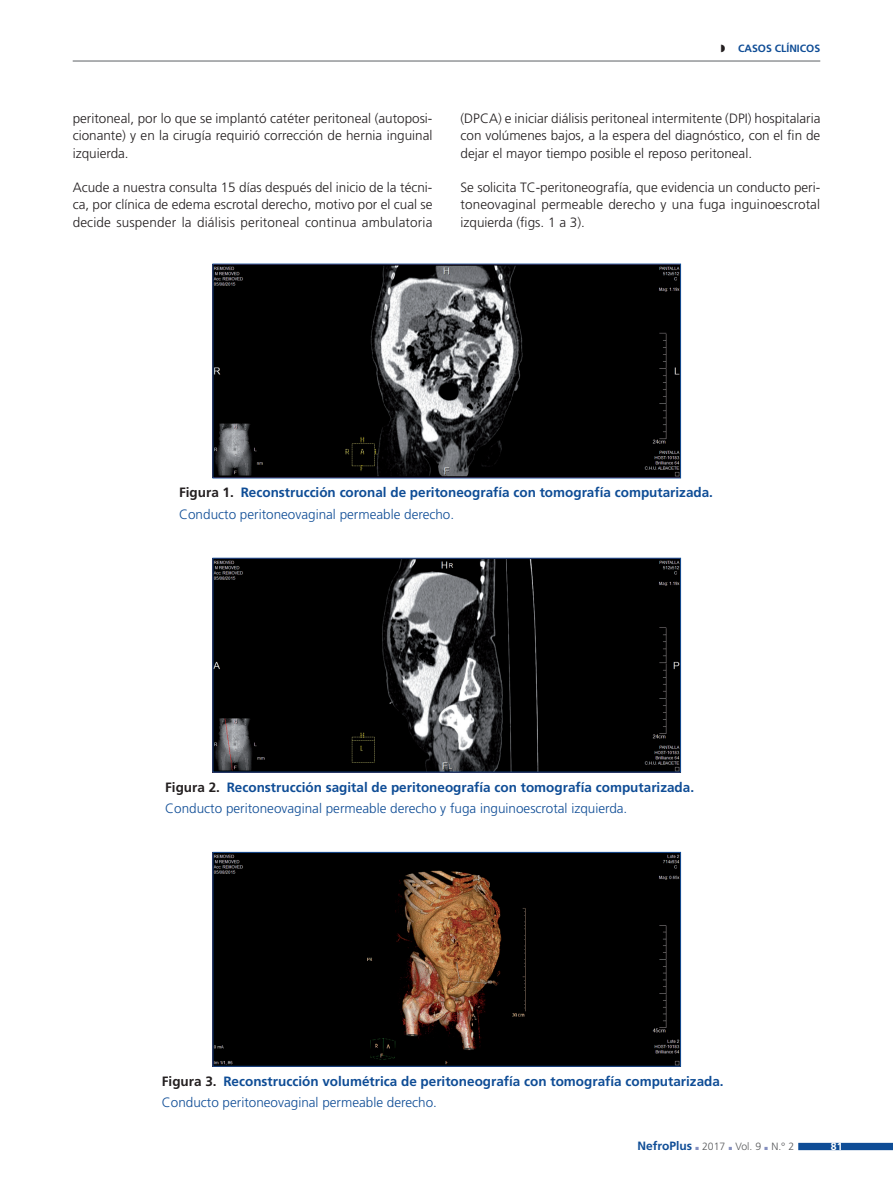
<style>
.page{position:relative;width:893px;height:1191px;background:#fff}
.page>*{position:absolute;margin:0;border:0;box-sizing:border-box;transform-origin:0 0}
.t1{font:300 13.5px/17.2px "Frutiger";color:#231f20;text-align:justify}
.t2{font:700 13.5px/21.5px "Frutiger";color:#0f4d96}
.t3{font:300 13.5px/21.5px "Frutiger";color:#0f4d96}
.t4{font:700 12px "Frutiger";color:#0f4d96}
.t5{font:300 10.5px "Frutiger";color:#57585a}
.t6{font:700 10.5px "Frutiger";color:#0f4d96}
.t7{font:700 10.5px "Frutiger";color:#fff}
.s1{color:#231f20}
.s2{font-weight:300}
.s3{font-weight:700;color:#231f20}
.s4{font-weight:700}
.s5{color:#858fbf}
</style>
<div class="page">
<svg style="left:798px;top:1142px;width:95px;height:8px"></svg>
<hr style="left:73px;top:60px;width:747px;height:2px;background:#939598">
<img style="left:214px;top:854px;width:465px;height:210px">
<div style="left:212px;top:852px;width:469px;height:214px;border:1px solid #0f4d96"></div>
<img style="left:214px;top:560px;width:465px;height:210px">
<div style="left:212px;top:558px;width:469px;height:214px;border:1px solid #0f4d96"></div>
<img style="left:214px;top:266px;width:465px;height:210px">
<div style="left:212px;top:264px;width:469px;height:214px;border:1px solid #0f4d96"></div>
<p class="t1" style="left:73px;top:110px;width:361px">peritoneal, por lo que se implantó catéter peritoneal (autoposi&shy;cionante) y en la cirugía requirió corrección de hernia inguinal izquierda.</p>
<p class="t1" style="left:73px;top:179px;width:361px">Acude a nuestra consulta 15 días después del inicio de la técni&shy;ca, por clínica de edema escrotal derecho, motivo por el cual se decide suspender la diálisis peritoneal continua ambulatoria</p>
<p class="t6" style="left:721px;top:42px;width:101px"><span class="s1">◗</span> CASOS CLÍNICOS</p>
<p class="t1" style="left:460px;top:110px;width:361px">(DPCA) e iniciar diálisis peritoneal intermitente (DPI) hospitalaria con volúmenes bajos, a la espera del diagnóstico, con el fin de dejar el mayor tiempo posible el reposo peritoneal.</p>
<p class="t1" style="left:460px;top:179px;width:361px">Se solicita TC-peritoneografía, que evidencia un conducto peri&shy;toneovaginal permeable derecho y una fuga inguinoescrotal izquierda (figs. 1 a 3).</p>
<p class="t2" style="left:179px;top:482px;width:535px"><span class="s1">Figura 1.</span> Reconstrucción coronal de peritoneografía con tomografía computarizada.<br><span class="s2">Conducto peritoneovaginal permeable derecho.</span></p>
<p class="t3" style="left:165px;top:776px;width:530px"><span class="s3">Figura 2.</span> <span class="s4">Reconstrucción sagital de peritoneografía con tomografía computarizada.<br></span>Conducto peritoneovaginal permeable derecho y fuga inguinoescrotal izquierda.</p>
<p class="t2" style="left:162px;top:1070px;width:563px"><span class="s1">Figura 3.</span> Reconstrucción volumétrica de peritoneografía con tomografía computarizada.<br><span class="s2">Conducto peritoneovaginal permeable derecho.</span></p>
<p class="t4" style="left:637px;top:1139px;width:56px">NefroPlus</p>
<p class="t5" style="left:695px;top:1140px;width:100px"><span class="s5">■</span> 2017 <span class="s5">■</span> Vol. 9 <span class="s5">■</span> N.° 2</p>
<p class="t7" style="left:831px;top:1140px;width:13px">81</p>
</div>
